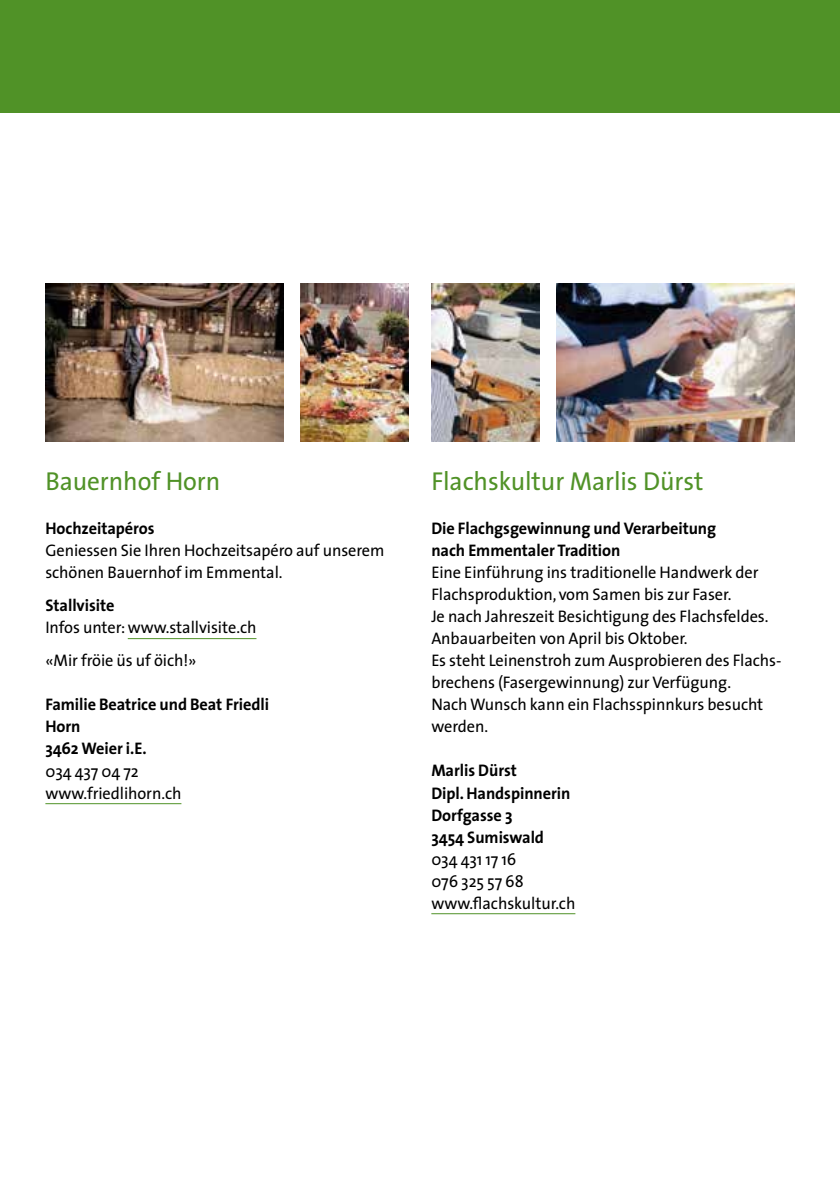
<style>
.page{position:relative;width:840px;height:1191px;background:#fff}
.page>*{position:absolute;margin:0;border:0;box-sizing:border-box;transform-origin:0 0}
.t1{font:26px "The Sans";letter-spacing:-.005em;color:#509227}
.t2{font:16.8px/22px "The Sans";letter-spacing:-.005em;color:#000}
.t3{font:700 16.8px/22px "The Sans";letter-spacing:-.005em;color:#000}
</style>
<div class="page">
<div style="left:0;top:0;width:839px;height:112px;background:#509227"></div>
<hr style="left:128px;top:638px;width:128px;height:1px;background:#509227">
<hr style="left:45px;top:803px;width:136px;height:1px;background:#509227">
<hr style="left:431px;top:913px;width:144px;height:1px;background:#509227">
<img style="left:556px;top:283px;width:238px;height:159px">
<img style="left:300px;top:283px;width:108px;height:159px">
<img style="left:431px;top:283px;width:108px;height:159px">
<img style="left:45px;top:283px;width:238px;height:158px">
<h1 class="t1" style="left:45px;top:459px;width:176px">Bauernhof Horn</h1>
<p class="t3" style="left:45px;top:517px;width:111px">Hochzeitapéros</p>
<p class="t2" style="left:45px;top:539px;width:340px">Geniessen Sie Ihren Hochzeitsapéro auf unserem schönen Bauernhof im Emmental.</p>
<p class="t3" style="left:45px;top:594px;width:71px">Stallvisite</p>
<p class="t2" style="left:45px;top:611px;width:212px;line-height:33px">Infos unter: www.stallvisite.ch «Mir fröie üs uf öich!»</p>
<p class="t3" style="left:45px;top:693px;width:225px">Familie Beatrice und Beat Friedli<br>Horn<br>3462 Weier i.E.</p>
<p class="t2" style="left:45px;top:759px;width:137px">034 437 04 72 www.friedlihorn.ch</p>
<h1 class="t1" style="left:431px;top:459px;width:273px">Flachskultur Marlis Dürst</h1>
<p class="t3" style="left:431px;top:517px;width:286px">Die Flachgsgewinnung und Verarbeitung nach Emmentaler Tradition</p>
<p class="t2" style="left:431px;top:561px;width:351px">Eine Einführung ins traditionelle Handwerk der Flachsproduktion, vom Samen bis zur Faser.<br>Je nach Jahreszeit Besichtigung des Flachsfeldes.<br>Anbauarbeiten von April bis Oktober.<br>Es steht Leinenstroh zum Ausprobieren des Flachs&shy;brechens (Fasergewinnung) zur Verfügung.<br>Nach Wunsch kann ein Flachsspinnkurs besucht werden.</p>
<p class="t3" style="left:431px;top:759px;width:140px">Marlis Dürst<br>Dipl. Handspinnerin<br>Dorfgasse 3<br>3454 Sumiswald</p>
<p class="t2" style="left:431px;top:847px;width:145px">034 431 17 16<br>076 325 57 68 www.flachskultur.ch</p>
</div>
